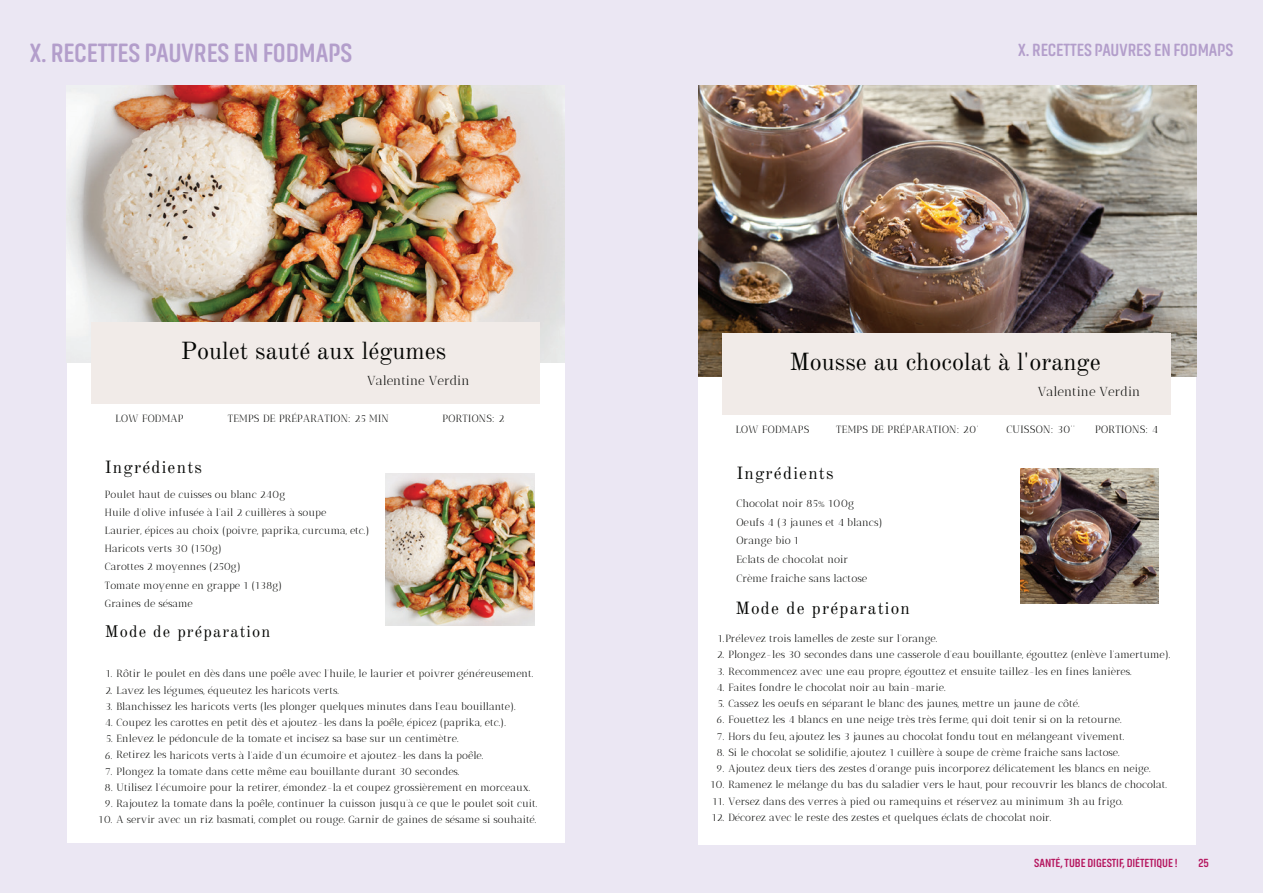
<style>
.page{position:relative;width:1263px;height:893px;background:#ebe7f3}
.page>*{position:absolute;margin:0;border:0;box-sizing:border-box;transform-origin:0 0}
.t1{font:700 27px "Akhand Soft";letter-spacing:-.005em;color:#b39ecb}
.t2{font:24.3px "Old Standard";color:#040503}
.t3{font:700 18px "Akhand Soft";letter-spacing:-.005em;color:#b39ecb}
.t4{font:17.25px "Old Standard";letter-spacing:.07em;color:#040503}
.t5{font:16.35px "Old Standard";letter-spacing:.07em;color:#040503}
.t6{font:13.05px "Antic Didone";color:#040503}
.t7{font:700 12px "Akhand Soft";letter-spacing:-.005em;color:#b5155e}
.t8{font:10.65px/18.9px "Antic Didone";color:#040503}
.t9{font:10.65px "Antic Didone";letter-spacing:.025em;color:#040503}
.t10{font:10.35px/18.1px "Antic Didone";color:#040503}
.t11{font:10.35px "Antic Didone";letter-spacing:.025em;color:#040503}
</style>
<div class="page">
<div style="left:67px;top:85px;width:498px;height:743px;background:#fff"></div>
<img style="left:67px;top:85px;width:498px;height:278px">
<div style="left:91px;top:322px;width:448px;height:81px;background:#f1ebe8"></div>
<img style="left:386px;top:473px;width:148px;height:152px">
<div style="left:698px;top:85px;width:498px;height:759px;background:#fff"></div>
<img style="left:1020px;top:469px;width:138px;height:135px">
<img style="left:698px;top:85px;width:498px;height:291px">
<div style="left:723px;top:333px;width:448px;height:81px;background:#f1ebe8"></div>
<h1 class="t1" style="left:30px;top:39px;width:324px">X. RECETTES PAUVRES EN FODMAPS</h1>
<h2 class="t2" style="left:181px;top:336px;width:267px">Poulet sauté aux légumes</h2>
<p class="t6" style="left:367px;top:373px;width:104px">Valentine Verdin</p>
<p class="t11" style="left:228px;top:413px;width:163px">TEMPS DE PRÉPARATION: 25 MIN</p>
<p class="t11" style="left:116px;top:413px;width:69px">LOW FODMAP</p>
<p class="t11" style="left:443px;top:413px;width:63px">PORTIONS: 2</p>
<h3 class="t4" style="left:105px;top:457px;width:99px">Ingrédients</h3>
<p class="t10" style="left:105px;top:485px;width:266px">Poulet haut de cuisses ou blanc 240g<br>Huile d’olive infusée à l'ail 2 cuillères à soupe<br>Laurier, épices au choix (poivre, paprika, curcuma, etc.)<br>Haricots verts 30 (150g)<br>Carottes 2 moyennes (250g)<br>Tomate moyenne en grappe 1 (138g)<br>Graines de sésame</p>
<h3 class="t5" style="left:105px;top:622px;width:167px">Mode de préparation</h3>
<p class="t10" style="left:106px;top:665px;width:429px">1. Rôtir le poulet en dès dans une poêle avec l’huile, le laurier et poivrer généreusement.</p>
<p class="t10" style="left:105px;top:681px;width:235px">2. Lavez les légumes, équeutez les haricots verts.</p>
<p class="t10" style="left:105px;top:697px;width:412px">3. Blanchissez les haricots verts (les plonger quelques minutes dans l'eau bouillante).</p>
<p class="t10" style="left:105px;top:713px;width:403px">4. Coupez les carottes en petit dès et ajoutez-les dans la poêle, épicez (paprika, etc.).</p>
<p class="t10" style="left:106px;top:730px;width:354px">5. Enlevez le pédoncule de la tomate et incisez sa base sur un centimètre.</p>
<p class="t10" style="left:105px;top:746px;width:380px">6. Retirez les haricots verts à l'aide d'un écumoire et ajoutez-les dans la poêle.</p>
<p class="t10" style="left:105px;top:762px;width:356px">7. Plongez la tomate dans cette même eau bouillante durant 30 secondes.</p>
<p class="t10" style="left:105px;top:778px;width:427px">8. Utilisez l’écumoire pour la retirer, émondez-la et coupez grossièrement en morceaux.</p>
<p class="t10" style="left:105px;top:795px;width:434px">9. Rajoutez la tomate dans la poêle, continuer la cuisson jusqu’à ce que le poulet soit cuit.</p>
<p class="t10" style="left:99px;top:811px;width:439px">10. A servir avec un riz basmati, complet ou rouge. Garnir de gaines de sésame si souhaité.</p>
<h3 class="t3" style="left:1018px;top:40px;width:217px">X. RECETTES PAUVRES EN FODMAPS</h3>
<h2 class="t2" style="left:789px;top:347px;width:313px">Mousse au chocolat à l'orange</h2>
<p class="t6" style="left:1038px;top:384px;width:104px">Valentine Verdin</p>
<p class="t11" style="left:836px;top:424px;width:144px">TEMPS DE PRÉPARATION: 20'</p>
<p class="t9" style="left:1095px;top:423px;width:65px">PORTIONS: 4</p>
<p class="t11" style="left:736px;top:424px;width:75px">LOW FODMAPS</p>
<p class="t9" style="left:1006px;top:423px;width:71px">CUISSON: 30''</p>
<h3 class="t4" style="left:736px;top:463px;width:99px">Ingrédients</h3>
<p class="t8" style="left:736px;top:494px;width:148px">Chocolat noir 85% 100g<br>Oeufs 4 (3 jaunes et 4 blancs)<br>Orange bio 1<br>Eclats de chocolat noir<br>Crème fraiche sans lactose</p>
<h3 class="t4" style="left:735px;top:598px;width:176px">Mode de préparation</h3>
<p class="t10" style="left:718px;top:629px;width:221px">1.Prélevez trois lamelles de zeste sur l'orange.</p>
<p class="t10" style="left:717px;top:646px;width:455px">2. Plongez-les 30 secondes dans une casserole d'eau bouillante, égouttez (enlève l'amertume).</p>
<p class="t10" style="left:717px;top:662px;width:416px">3. Recommencez avec une eau propre, égouttez et ensuite taillez-les en fines lanières.</p>
<p class="t10" style="left:716px;top:678px;width:231px">4. Faites fondre le chocolat noir au bain-marie.</p>
<p class="t10" style="left:718px;top:694px;width:363px">5. Cassez les oeufs en séparant le blanc des jaunes, mettre un jaune de côté.</p>
<p class="t10" style="left:716px;top:711px;width:407px">6. Fouettez les 4 blancs en une neige très très ferme, qui doit tenir si on la retourne.</p>
<p class="t10" style="left:717px;top:727px;width:409px">7. Hors du feu, ajoutez les 3 jaunes au chocolat fondu tout en mélangeant vivement.</p>
<p class="t10" style="left:716px;top:743px;width:405px">8. Si le chocolat se solidifie, ajoutez 1 cuillère à soupe de crème fraiche sans lactose.</p>
<p class="t10" style="left:716px;top:759px;width:436px">9. Ajoutez deux tiers des zestes d'orange puis incorporez délicatement les blancs en neige.</p>
<p class="t10" style="left:710px;top:776px;width:458px">10. Ramenez le mélange du bas du saladier vers le haut, pour recouvrir les blancs de chocolat.</p>
<p class="t10" style="left:713px;top:792px;width:412px">11. Versez dans des verres à pied ou ramequins et réservez au minimum 3h au frigo.</p>
<p class="t10" style="left:712px;top:808px;width:341px">12. Décorez avec le reste des zestes et quelques éclats de chocolat noir.</p>
<p class="t7" style="left:1034px;top:856px;width:145px">SANTÉ, TUBE DIGESTIF, DIÉTETIQUE !</p>
<p class="t7" style="left:1198px;top:856px;width:12px">25</p>
</div>
